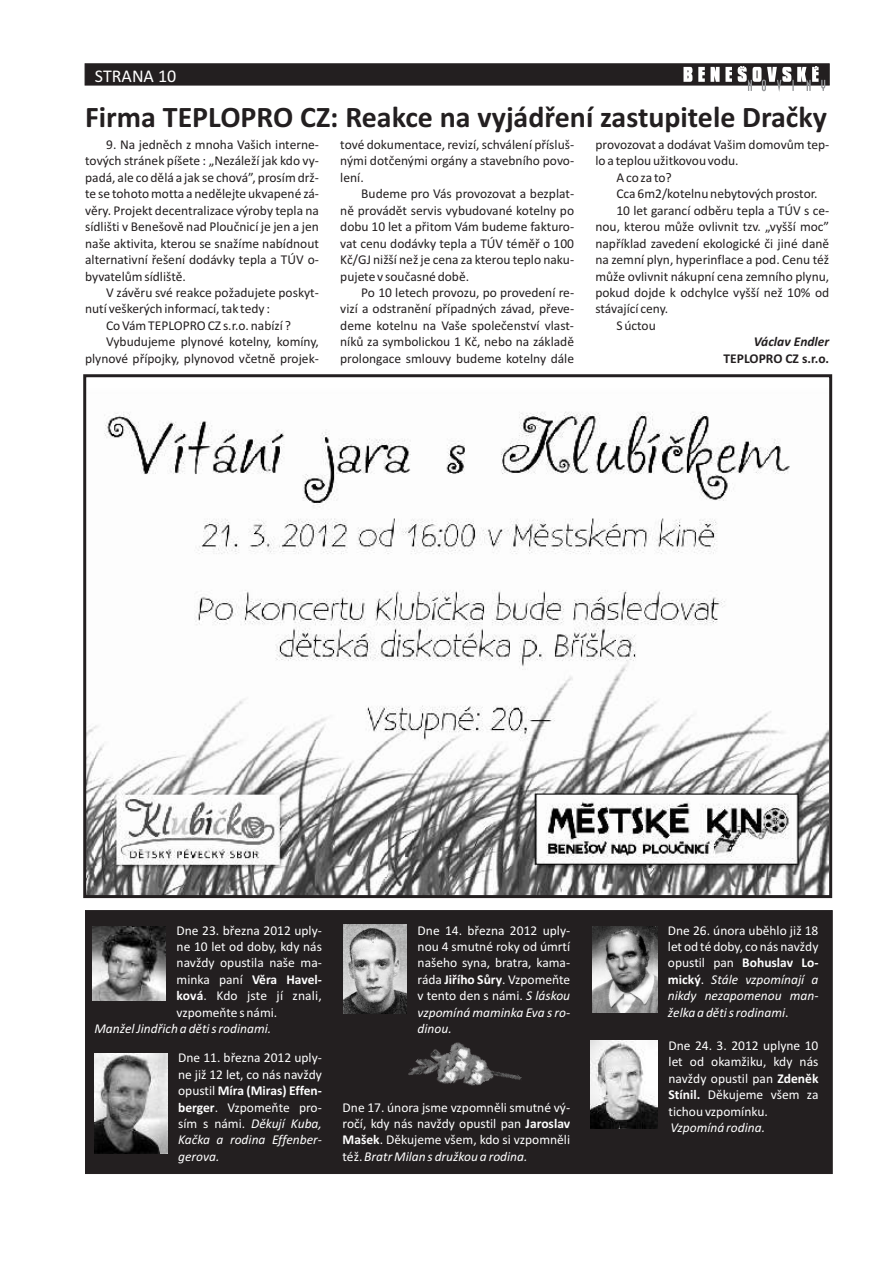
<style>
.page{position:relative;width:893px;height:1263px;background:#fff}
.page>*{position:absolute;margin:0;border:0;box-sizing:border-box;transform-origin:0 0}
.t1{font:700 30px "Calibri";color:#231f20}
.t2{font:18px "Calibri";color:#fff}
.t3{font:13.5px "Calibri";color:#231f20}
.t4{font:13.5px "Calibri";color:#fff}
.t5{font:italic 13.5px "Calibri";color:#fff}
.t6{font:700 13.5px "Calibri";color:#fff}
.t7{font:700 13.5px "Calibri";color:#231f20}
.t8{font:italic 700 13.5px "Calibri";color:#231f20}
.s1{font-weight:400}
.s2{font-weight:700}
.s3{font-weight:700;font-style:normal}
.s4{font-style:normal}
.s5{font-style:italic}
</style>
<div class="page">
<div style="left:85px;top:910px;width:748px;height:264px;background:#231f20"></div>
<img style="left:87px;top:411px;width:741px;height:483px">
<div style="left:83px;top:374px;width:749px;height:524px;border:3px solid #231f20"></div>
<svg style="left:84px;top:63px;width:746px;height:29px"></svg>
<img style="left:93px;top:926px;width:73px;height:74px">
<img style="left:94px;top:1054px;width:73px;height:99px">
<img style="left:344px;top:925px;width:63px;height:88px">
<img style="left:592px;top:926px;width:65px;height:87px">
<img style="left:591px;top:1040px;width:67px;height:89px">
<img style="left:406px;top:1020px;width:116px;height:113px">
<h2 class="t2" style="left:95px;top:68px;width:83px">STRANA 10</h2>
<h1 class="t1" style="left:85px;top:104px;width:743px">Firma TEPLOPRO CZ: Reakce na vyjádøení zastupitele Draèky</h1>
<p class="t3" style="left:106px;top:139px;width:214px">9. Na jednìch z mnoha Vašich interne-</p>
<p class="t3" style="left:340px;top:139px;width:235px">tové dokumentace, revizí, schválení pøísluš-</p>
<p class="t3" style="left:595px;top:139px;width:235px">provozovat a dodávat Vašim domovùm tep-</p>
<p class="t3" style="left:85px;top:155px;width:235px">tových stránek píšete : „Nezáleží jak kdo vy-</p>
<p class="t3" style="left:340px;top:155px;width:235px">nými dotèenými orgány a stavebního povo-</p>
<p class="t3" style="left:595px;top:155px;width:145px">lo a teplou užitkovou vodu.</p>
<p class="t3" style="left:85px;top:171px;width:235px">padá, ale co dìlá a jak se chová”, prosím drž-</p>
<p class="t3" style="left:340px;top:171px;width:25px">lení.</p>
<p class="t3" style="left:616px;top:171px;width:57px">A co za to?</p>
<p class="t3" style="left:85px;top:188px;width:235px">te se tohoto motta a nedìlejte ukvapené zá-</p>
<p class="t3" style="left:361px;top:188px;width:214px">Budeme pro Vás provozovat a bezplat-</p>
<p class="t3" style="left:616px;top:188px;width:203px">Cca 6m2/kotelnu nebytových prostor.</p>
<p class="t3" style="left:85px;top:204px;width:235px">vìry. Projekt decentralizace výroby tepla na</p>
<p class="t3" style="left:340px;top:204px;width:235px">nì provádìt servis vybudované kotelny po</p>
<p class="t3" style="left:616px;top:204px;width:214px">10 let garancí odbìru tepla a TÚV s ce-</p>
<p class="t3" style="left:85px;top:221px;width:235px">sídlišti v Benešovì nad Plouènicí je jen a jen</p>
<p class="t3" style="left:340px;top:221px;width:235px">dobu 10 let a pøitom Vám budeme fakturo-</p>
<p class="t3" style="left:595px;top:221px;width:235px">nou, kterou mùže ovlivnit tzv. „vyšší moc”</p>
<p class="t3" style="left:85px;top:237px;width:235px">naše aktivita, kterou se snažíme nabídnout</p>
<p class="t3" style="left:340px;top:237px;width:235px">vat cenu dodávky tepla a TÚV témìø o 100</p>
<p class="t3" style="left:595px;top:237px;width:235px">napøíklad zavedení ekologické èi jiné danì</p>
<p class="t3" style="left:85px;top:254px;width:235px">alternativní øešení dodávky tepla a TÚV o-</p>
<p class="t3" style="left:340px;top:254px;width:235px">Kè/GJ nižší než je cena za kterou teplo naku-</p>
<p class="t3" style="left:595px;top:254px;width:235px">na zemní plyn, hyperinflace a pod. Cenu též</p>
<p class="t3" style="left:85px;top:270px;width:102px">byvatelùm sídlištì.</p>
<p class="t3" style="left:340px;top:270px;width:130px">pujete v souèasné dobì.</p>
<p class="t3" style="left:595px;top:270px;width:235px">mùže ovlivnit nákupní cena zemního plynu,</p>
<p class="t3" style="left:106px;top:287px;width:214px">V závìru své reakce požadujete poskyt-</p>
<p class="t3" style="left:361px;top:287px;width:214px">Po 10 letech provozu, po provedení re-</p>
<p class="t3" style="left:595px;top:287px;width:235px">pokud dojde k odchylce vyšší než 10% od</p>
<p class="t3" style="left:85px;top:303px;width:186px">nutí veškerých informací, tak tedy :</p>
<p class="t3" style="left:340px;top:303px;width:235px">vizí a odstranìní pøípadných závad, pøeve-</p>
<p class="t3" style="left:595px;top:303px;width:74px">stávající ceny.</p>
<p class="t3" style="left:106px;top:320px;width:186px">Co Vám TEPLOPRO CZ s.r.o. nabízí ?</p>
<p class="t3" style="left:340px;top:320px;width:235px">deme kotelnu na Vaše spoleèenství vlast-</p>
<p class="t3" style="left:616px;top:320px;width:41px">S úctou</p>
<p class="t3" style="left:106px;top:336px;width:214px">Vybudujeme plynové kotelny, komíny,</p>
<p class="t3" style="left:340px;top:336px;width:235px">níkù za symbolickou 1 Kè, nebo na základì</p>
<p class="t8" style="left:754px;top:336px;width:77px">Václav Endler</p>
<p class="t3" style="left:85px;top:353px;width:235px">plynové pøípojky, plynovod vèetnì projek-</p>
<p class="t3" style="left:340px;top:353px;width:235px">prolongace smlouvy budeme kotelny dále</p>
<p class="t7" style="left:724px;top:353px;width:107px">TEPLOPRO CZ s.r.o.</p>
<p class="t4" style="left:177px;top:924px;width:147px">Dne 23. bøezna 2012 uply-</p>
<p class="t4" style="left:418px;top:924px;width:154px">Dne 14. bøezna 2012 uply-</p>
<p class="t4" style="left:668px;top:924px;width:152px">Dne 26. února ubìhlo již 18</p>
<p class="t4" style="left:177px;top:941px;width:147px">ne 10 let od doby, kdy nás</p>
<p class="t4" style="left:418px;top:941px;width:154px">nou 4 smutné roky od úmrtí</p>
<p class="t4" style="left:668px;top:941px;width:152px">let od té doby, co nás navždy</p>
<p class="t4" style="left:177px;top:957px;width:147px">navždy opustila naše ma-</p>
<p class="t4" style="left:418px;top:957px;width:154px">našeho syna, bratra, kama-</p>
<p class="t6" style="left:668px;top:957px;width:152px"><span class="s1">opustil pan</span> Bohuslav Lo-</p>
<p class="t6" style="left:177px;top:974px;width:147px"><span class="s1">minka paní</span> Vìra Havel-</p>
<p class="t4" style="left:418px;top:974px;width:154px">ráda <span class="s2">Jiøího Sùry</span>. Vzpomeòte</p>
<p class="t5" style="left:668px;top:974px;width:152px"><span class="s3">mický</span><span class="s4">.</span> Stále vzpomínají a</p>
<p class="t4" style="left:177px;top:990px;width:147px"><span class="s2">ková</span>. Kdo jste jí znali,</p>
<p class="t4" style="left:418px;top:990px;width:154px">v tento den s námi. <span class="s5">S láskou</span></p>
<p class="t5" style="left:668px;top:990px;width:152px">nikdy nezapomenou man-</p>
<p class="t4" style="left:177px;top:1007px;width:102px">vzpomeòte s námi.</p>
<p class="t5" style="left:418px;top:1007px;width:154px">vzpomíná maminka Eva s ro-</p>
<p class="t5" style="left:668px;top:1007px;width:122px">želka a dìti s rodinami<span class="s4">.</span></p>
<p class="t5" style="left:94px;top:1023px;width:178px">Manžel Jindøich a dìti s rodinami.</p>
<p class="t5" style="left:418px;top:1023px;width:36px">dinou.</p>
<p class="t4" style="left:669px;top:1040px;width:151px">Dne 24. 3. 2012 uplyne 10</p>
<p class="t4" style="left:178px;top:1052px;width:145px">Dne 11. bøezna 2012 uply-</p>
<p class="t4" style="left:669px;top:1056px;width:151px">let od okamžiku, kdy nás</p>
<p class="t4" style="left:178px;top:1068px;width:145px">ne již 12 let, co nás navždy</p>
<p class="t4" style="left:668px;top:1073px;width:151px">navždy opustil pan <span class="s2">Zdenìk</span></p>
<p class="t6" style="left:178px;top:1085px;width:145px"><span class="s1">opustil</span> Míra (Miras) Effen-</p>
<p class="t4" style="left:668px;top:1089px;width:151px"><span class="s2">Stínil.</span> Dìkujeme všem za</p>
<p class="t4" style="left:178px;top:1101px;width:145px"><span class="s2">berger</span>. Vzpomeòte pro-</p>
<p class="t4" style="left:343px;top:1101px;width:229px">Dne 17. února jsme vzpomnìli smutné vý-</p>
<p class="t4" style="left:668px;top:1106px;width:101px">tichou vzpomínku.</p>
<p class="t5" style="left:178px;top:1118px;width:145px"><span class="s4">sím s námi.</span> Dìkují Kuba,</p>
<p class="t4" style="left:343px;top:1118px;width:229px">roèí, kdy nás navždy opustil pan <span class="s2">Jaroslav</span></p>
<p class="t5" style="left:670px;top:1122px;width:96px">Vzpomíná rodina.</p>
<p class="t5" style="left:178px;top:1134px;width:145px">Kaèka a rodina Effenber-</p>
<p class="t4" style="left:343px;top:1134px;width:229px"><span class="s2">Mašek</span>. Dìkujeme všem, kdo si vzpomnìli</p>
<p class="t5" style="left:178px;top:1151px;width:43px">gerova.</p>
<p class="t5" style="left:343px;top:1151px;width:186px"><span class="s4">též.</span> Bratr Milan s družkou a rodina.</p>
</div>
